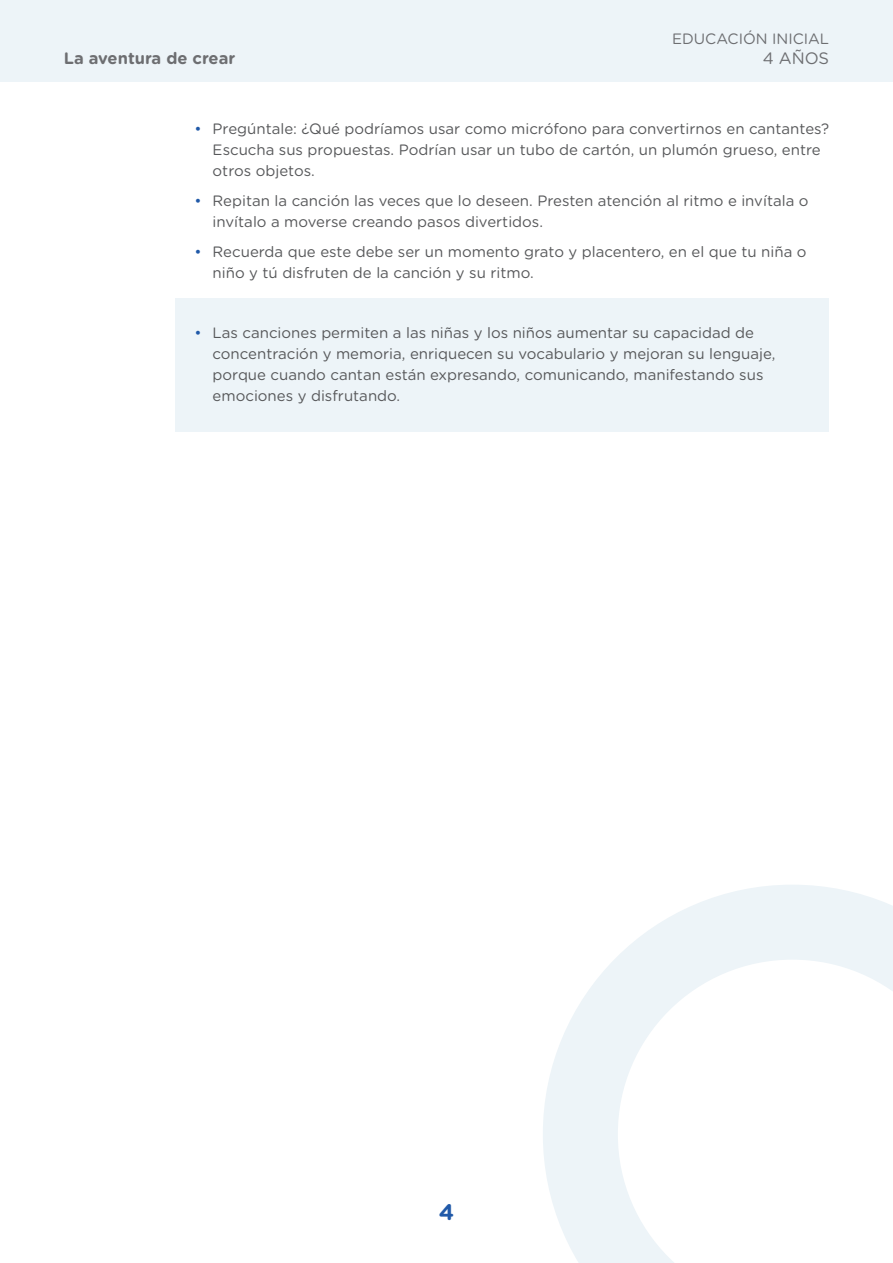
<style>
.page{position:relative;width:893px;height:1263px;background:#fff}
.page>*{position:absolute;margin:0;border:0;box-sizing:border-box;transform-origin:0 0}
.t1{font:700 22.5px "Gotham Rounded";color:#2059a8}
.t2{font:700 16.5px "Gotham Rounded";color:#6d6e71}
.t3{font:16.5px "Gotham Rounded";color:#6d6e71}
.t4{font:15px/21px "Gotham Rounded";color:#57585a}
.t5{font:15px "Gotham Rounded";color:#6d6e71}
.s1{color:#2059a8}
</style>
<div class="page">
<div style="left:176px;top:298px;width:653px;height:133px;background:#edf4f8"></div>
<div style="left:0;top:0;width:893px;height:81px;background:#edf4f8"></div>
<svg style="left:543px;top:885px;width:350px;height:378px"></svg>
<p class="t5" style="left:672px;top:30px;width:159px">EDUCACIÓN INICIAL</p>
<p class="t2" style="left:64px;top:48px;width:173px">La aventura de crear</p>
<p class="t3" style="left:763px;top:49px;width:68px">4 AÑOS</p>
<p class="t4" style="left:213px;top:118px;width:618px;text-indent:-18px"><span class="s1">•</span> Pregúntale: ¿Qué podríamos usar como micrófono para convertirnos en cantantes?<br>Escucha sus propuestas. Podrían usar un tubo de cartón, un plumón grueso, entre otros objetos.</p>
<p class="t4" style="left:213px;top:190px;width:597px;text-indent:-18px"><span class="s1">•</span> Repitan la canción las veces que lo deseen. Presten atención al ritmo e invítala o invítalo a moverse creando pasos divertidos.</p>
<p class="t4" style="left:213px;top:241px;width:595px;text-indent:-18px"><span class="s1">•</span> Recuerda que este debe ser un momento grato y placentero, en el que tu niña o niño y tú disfruten de la canción y su ritmo.</p>
<p class="t4" style="left:213px;top:322px;width:564px;text-indent:-18px"><span class="s1">•</span> Las canciones permiten a las niñas y los niños aumentar su capacidad de concentración y memoria, enriquecen su vocabulario y mejoran su lenguaje, porque cuando cantan están expresando, comunicando, manifestando sus emociones y disfrutando.</p>
<h1 class="t1" style="left:439px;top:1199px;width:17px">4</h1>
</div>
